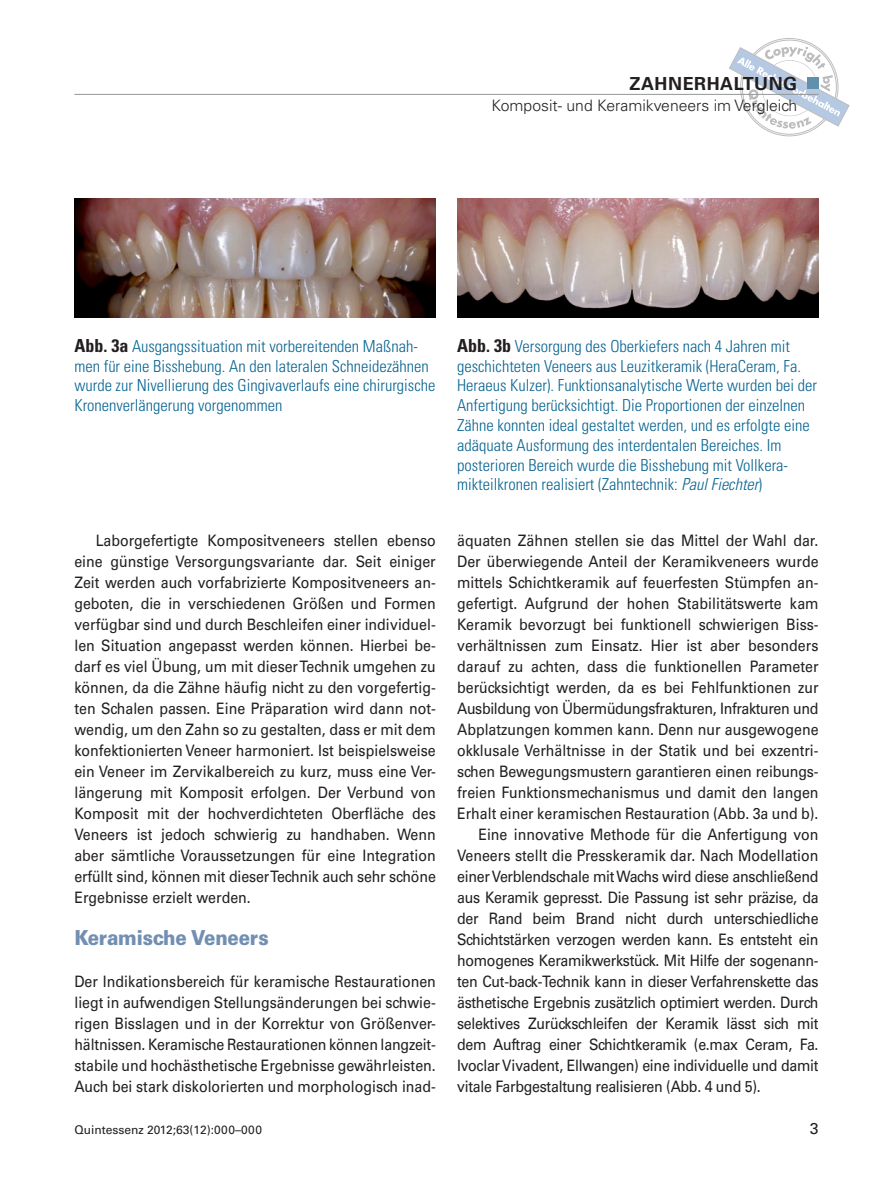
<style>
.page{position:relative;width:893px;height:1191px;background:#fff}
.page>*{position:absolute;margin:0;border:0;box-sizing:border-box;transform-origin:0 0}
.t1{font:900 20.7px "Univers LT Std";letter-spacing:-.01em;color:#728fb2;scale:.9 1}
.t2{font:700 18px "Univers LT Std";letter-spacing:.03em;color:#231f20}
.t3{font:300 condensed 16.5px/19.8px "Univers LT Std";color:#096492}
.t4{font:15.75px/21px "Univers LT Std";color:#231f20;text-align:justify;scale:.9 1}
.t5{font:15.75px "Univers LT Std";letter-spacing:-.02em;color:#231f20;scale:.9 1}
.t6{font:15.75px "Univers LT Std";letter-spacing:-.025em;color:#231f20;scale:.9 1}
.t7{font:300 15.75px "Univers LT Std";color:#231f20}
.t8{font:15.75px "Univers LT Std";color:#231f20}
.t9{font:12px "Univers LT Std";color:#231f20}
.s1{font-weight:700;font-size:18px;color:#231f20}
.s2{font-style:italic}
</style>
<div class="page">
<svg style="left:729px;top:38px;width:121px;height:99px"></svg>
<div style="left:807px;top:77px;width:12px;height:11px;background:#6190ae"></div>
<hr style="left:74px;top:94px;width:745px;height:1px;background:#939598">
<img style="left:74px;top:199px;width:362px;height:119px">
<img style="left:457px;top:199px;width:362px;height:119px">
<p class="t2" style="left:629px;top:73px;width:169px">ZAHNERHALTUNG</p>
<p class="t7" style="left:492px;top:96px;width:307px">Komposit- und Keramikveneers im Vergleich</p>
<p class="t3" style="left:74px;top:336px;width:362px"><span class="s1">Abb. 3a</span> Ausgangssituation mit vorbereitenden Maßnah&shy;men für eine Bisshebung. An den lateralen Schneidezähnen wurde zur Nivellierung des Gingivaverlaufs eine chirurgische Kronenverlängerung vorgenommen</p>
<p class="t3" style="left:457px;top:336px;width:361px"><span class="s1">Abb. 3b</span> Versorgung des Oberkiefers nach 4 Jahren mit geschichteten Veneers aus Leuzitkeramik (HeraCeram, Fa.<br>Heraeus Kulzer). Funktionsanalytische Werte wurden bei der Anfertigung berücksichtigt. Die Proportionen der einzelnen Zähne konnten ideal gestaltet werden, und es erfolgte eine adäquate Ausformung des interdentalen Bereiches. Im posterioren Bereich wurde die Bisshebung mit Vollkera&shy;mikteilkronen realisiert (Zahntechnik: <span class="s2">Paul Fiechter</span>)</p>
<p class="t4" style="left:74px;top:530px;width:403px;text-indent:21px">Laborgefertigte Kompositveneers stellen ebenso eine günstige Versorgungsvariante dar. Seit einiger Zeit werden auch vorfabrizierte Kompositveneers an&shy;geboten, die in verschiedenen Größen und Formen verfügbar sind und durch Beschleifen einer individuel&shy;len Situation angepasst werden können. Hierbei be&shy;darf es viel Übung, um mit dieser Technik umgehen zu können, da die Zähne häufig nicht zu den vorgefertig&shy;ten Schalen passen. Eine Präparation wird dann not&shy;wendig, um den Zahn so zu gestalten, dass er mit dem konfektionierten Veneer harmoniert. Ist beispielsweise ein Veneer im Zervikalbereich zu kurz, muss eine Ver&shy;längerung mit Komposit erfolgen. Der Verbund von Komposit mit der hochverdichteten Oberfläche des Veneers ist jedoch schwierig zu handhaben. Wenn aber sämtliche Voraussetzungen für eine Integration erfüllt sind, können mit dieser Technik auch sehr schöne Ergebnisse erzielt werden.</p>
<h1 class="t1" style="left:74px;top:925px;width:217px">Keramische Veneers</h1>
<p class="t4" style="left:74px;top:971px;width:403px">Der Indikationsbereich für keramische Restaurationen liegt in aufwendigen Stellungsänderungen bei schwie&shy;rigen Bisslagen und in der Korrektur von Größenver&shy;hältnissen. Keramische Restaurationen können langzeit&shy;stabile und hochästhetische Ergebnisse gewährleisten.<br>Auch bei stark diskolorierten und morphologisch inad-</p>
<p class="t4" style="left:457px;top:530px;width:403px">äquaten Zähnen stellen sie das Mittel der Wahl dar.</p>
<p class="t4" style="left:457px;top:551px;width:403px">Der überwiegende Anteil der Keramikveneers wurde</p>
<p class="t4" style="left:457px;top:572px;width:403px">mittels Schichtkeramik auf feuerfesten Stümpfen an-</p>
<p class="t4" style="left:457px;top:593px;width:403px">gefertigt. Aufgrund der hohen Stabilitätswerte kam</p>
<p class="t4" style="left:457px;top:614px;width:403px">Keramik bevorzugt bei funktionell schwierigen Biss-</p>
<p class="t4" style="left:457px;top:635px;width:403px">verhältnissen zum Einsatz. Hier ist aber besonders</p>
<p class="t4" style="left:457px;top:656px;width:403px">darauf zu achten, dass die funktionellen Parameter</p>
<p class="t4" style="left:457px;top:677px;width:403px">berücksichtigt werden, da es bei Fehlfunktionen zur</p>
<p class="t6" style="left:457px;top:699px;width:403px">Ausbildung von Übermüdungsfrakturen, Infrakturen und</p>
<p class="t4" style="left:457px;top:719px;width:403px">Abplatzungen kommen kann. Denn nur ausgewogene</p>
<p class="t4" style="left:457px;top:740px;width:403px">okklusale Verhältnisse in der Statik und bei exzentri-</p>
<p class="t4" style="left:457px;top:761px;width:402px">schen Bewegungsmustern garantieren einen reibungs-</p>
<p class="t4" style="left:457px;top:782px;width:403px">freien Funktionsmechanismus und damit den langen</p>
<p class="t4" style="left:457px;top:803px;width:403px">Erhalt einer keramischen Restauration (Abb. 3a und b).</p>
<p class="t4" style="left:478px;top:824px;width:379px">Eine innovative Methode für die Anfertigung von</p>
<p class="t4" style="left:457px;top:845px;width:403px">Veneers stellt die Presskeramik dar. Nach Modellation</p>
<p class="t5" style="left:457px;top:867px;width:403px">einer Verblendschale mit Wachs wird diese anschließend</p>
<p class="t5" style="left:457px;top:888px;width:403px">aus Keramik gepresst. Die Passung ist sehr präzise, da</p>
<p class="t5" style="left:457px;top:909px;width:403px">der Rand beim Brand nicht durch unterschiedliche</p>
<p class="t5" style="left:457px;top:930px;width:403px">Schichtstärken verzogen werden kann. Es entsteht ein</p>
<p class="t5" style="left:457px;top:951px;width:403px">homogenes Keramikwerkstück. Mit Hilfe der sogenann-</p>
<p class="t5" style="left:457px;top:972px;width:403px">ten Cut-back-Technik kann in dieser Verfahrenskette das</p>
<p class="t5" style="left:457px;top:993px;width:403px">ästhetische Ergebnis zusätzlich optimiert werden. Durch</p>
<p class="t5" style="left:457px;top:1014px;width:403px">selektives Zurückschleifen der Keramik lässt sich mit</p>
<p class="t5" style="left:457px;top:1035px;width:403px">dem Auftrag einer Schichtkeramik (e.max Ceram, Fa.</p>
<p class="t5" style="left:457px;top:1056px;width:403px">Ivoclar Vivadent, Ellwangen) eine individuelle und damit</p>
<p class="t5" style="left:457px;top:1077px;width:339px">vitale Farbgestaltung realisieren (Abb. 4 und 5).</p>
<p class="t9" style="left:74px;top:1123px;width:189px">Quintessenz 2012;63(12):000–000</p>
<p class="t8" style="left:810px;top:1119px;width:10px">3</p>
</div>
